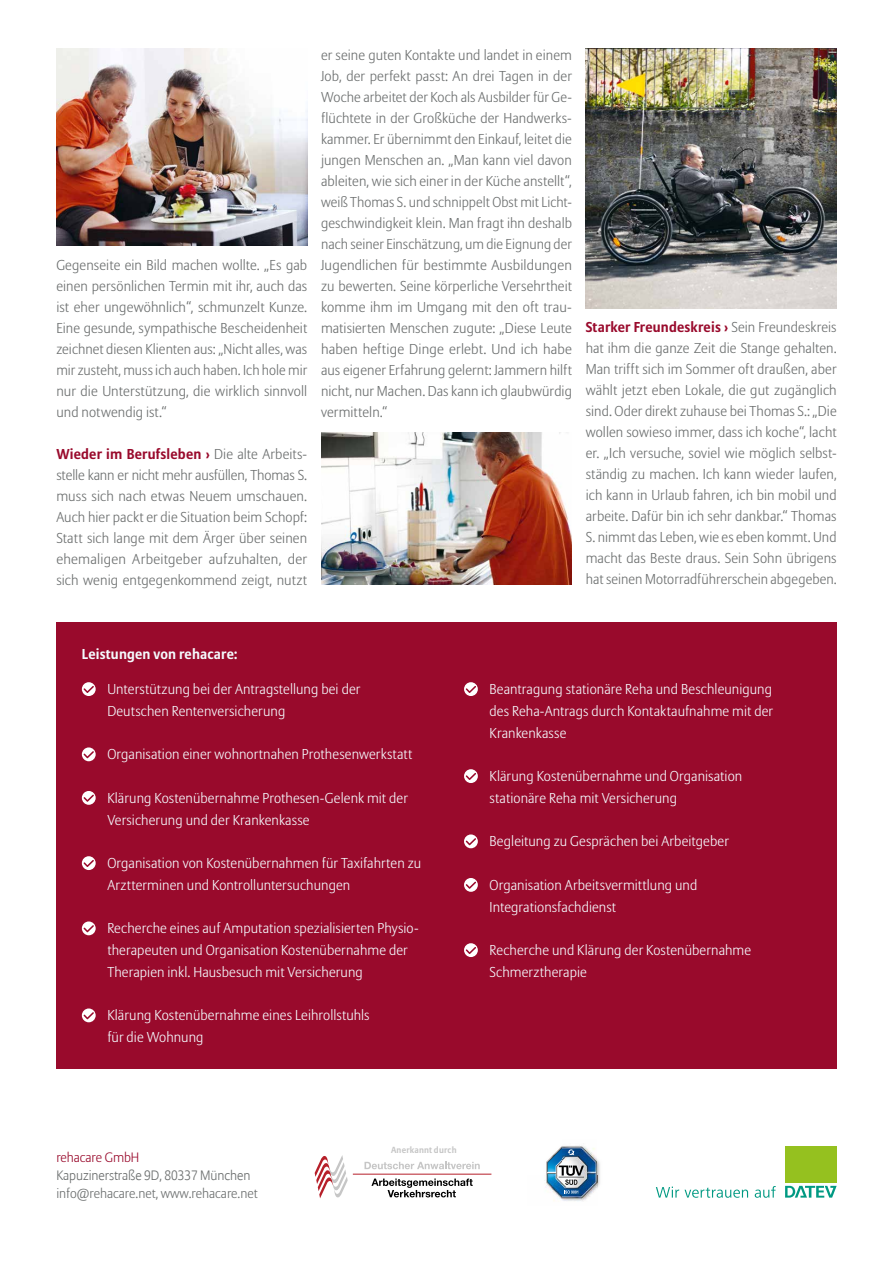
<style>
.page{position:relative;width:893px;height:1263px;background:#fff}
.page>*{position:absolute;margin:0;border:0;box-sizing:border-box;transform-origin:0 0}
.t1{font:300 14.25px/21px "Allianz Sans";letter-spacing:.005em;color:#6b6e6e;text-align:justify}
.t2{font:300 14.25px/21.8px "Allianz Sans";letter-spacing:.005em;color:#f5fbfe}
.t3{font:700 14.25px "Allianz Sans";letter-spacing:.01em;color:#f5fbfe}
.t4{font:300 13.5px/18px "Allianz Sans";letter-spacing:-.005em;color:#6b6e6e}
.t5{font:300 13.5px "Allianz Sans";letter-spacing:-.005em;color:#990a2c}
.t6{font:700 8.85px "Allianz Sans";letter-spacing:.02em;color:#c6c6c6}
.s1{font-weight:700;color:#990a2c}
</style>
<div class="page">
<div style="left:56px;top:622px;width:781px;height:447px;background:#990a2c"></div>
<div style="left:82px;top:682px;width:14px;height:14px;background:#fff;border-radius:50%"></div>
<svg style="left:84px;top:686px;width:10px;height:7px"></svg>
<svg style="left:82px;top:747px;width:14px;height:14px"></svg>
<svg style="left:84px;top:751px;width:10px;height:7px"></svg>
<svg style="left:82px;top:791px;width:14px;height:14px"></svg>
<svg style="left:84px;top:795px;width:10px;height:7px"></svg>
<div style="left:464px;top:682px;width:14px;height:14px;background:#fff;border-radius:50%"></div>
<svg style="left:466px;top:686px;width:10px;height:7px"></svg>
<div style="left:464px;top:769px;width:14px;height:14px;background:#fff;border-radius:50%"></div>
<svg style="left:466px;top:773px;width:10px;height:7px"></svg>
<svg style="left:464px;top:834px;width:14px;height:14px"></svg>
<svg style="left:466px;top:838px;width:10px;height:7px"></svg>
<svg style="left:464px;top:878px;width:14px;height:14px"></svg>
<svg style="left:466px;top:882px;width:10px;height:7px"></svg>
<div style="left:464px;top:943px;width:14px;height:14px;background:#fff;border-radius:50%"></div>
<svg style="left:466px;top:947px;width:10px;height:7px"></svg>
<div style="left:82px;top:856px;width:14px;height:14px;background:#fff;border-radius:50%"></div>
<svg style="left:84px;top:860px;width:10px;height:7px"></svg>
<svg style="left:82px;top:921px;width:14px;height:14px"></svg>
<svg style="left:84px;top:925px;width:10px;height:7px"></svg>
<svg style="left:82px;top:1008px;width:14px;height:14px"></svg>
<svg style="left:84px;top:1012px;width:10px;height:7px"></svg>
<img style="left:321px;top:432px;width:251px;height:153px">
<img style="left:56px;top:49px;width:251px;height:197px">
<img style="left:586px;top:49px;width:251px;height:260px">
<svg style="left:785px;top:1186px;width:52px;height:11px"></svg>
<div style="left:785px;top:1147px;width:51px;height:36px;background:#95c11f"></div>
<svg style="left:656px;top:1186px;width:92px;height:12px"></svg>
<svg style="left:755px;top:1186px;width:21px;height:12px"></svg>
<svg style="left:371px;top:1178px;width:102px;height:19px"></svg>
<hr style="left:353px;top:1174px;width:138px;height:1px;background:#b61f29">
<svg style="left:315px;top:1155px;width:33px;height:43px"></svg>
<svg style="left:364px;top:1162px;width:116px;height:7px"></svg>
<img style="left:544px;top:1145px;width:56px;height:56px">
<svg style="left:568px;top:1149px;width:7px;height:6px"></svg>
<svg style="left:558px;top:1165px;width:26px;height:28px"></svg>
<p class="t1" style="left:56px;top:255px;width:252px">Gegenseite ein Bild machen wollte. „Es gab einen persönlichen Termin mit ihr, auch das ist eher ungewöhnlich“, schmunzelt Kunze.<br>Eine gesunde, sympathische Bescheidenheit zeichnet diesen Klienten aus: „Nicht alles, was mir zusteht, muss ich auch haben. Ich hole mir nur die Unterstützung, die wirklich sinnvoll und notwendig ist.“</p>
<p class="t1" style="left:56px;top:444px;width:252px"><span class="s1">Wieder im Berufsleben ›</span> Die alte Arbeits&shy;stelle kann er nicht mehr ausfüllen, Thomas S. muss sich nach etwas Neuem umschauen.<br>Auch hier packt er die Situation beim Schopf:<br>Statt sich lange mit dem Ärger über seinen ehemaligen Arbeitgeber aufzuhalten, der sich wenig entgegenkommend zeigt, nutzt</p>
<p class="t1" style="left:321px;top:45px;width:252px">er seine guten Kontakte und landet in einem Job, der perfekt passt: An drei Tagen in der Woche arbeitet der Koch als Ausbilder für Ge&shy;flüchtete in der Großküche der Handwerks&shy;kammer. Er übernimmt den Einkauf, leitet die jungen Menschen an. „Man kann viel davon ableiten, wie sich einer in der Küche anstellt“, weiß Thomas S. und schnippelt Obst mit Licht&shy;geschwindigkeit klein. Man fragt ihn deshalb nach seiner Einschätzung, um die Eignung der Jugendlichen für bestimmte Ausbildungen zu bewerten. Seine körperliche Versehrtheit komme ihm im Umgang mit den oft trau&shy;matisierten Menschen zugute: „Diese Leute haben heftige Dinge erlebt. Und ich habe aus eigener Erfahrung gelernt: Jammern hilft nicht, nur Machen. Das kann ich glaubwürdig vermitteln.“</p>
<p class="t1" style="left:586px;top:318px;width:252px"><span class="s1">Starker Freundeskreis ›</span> Sein Freundeskreis hat ihm die ganze Zeit die Stange gehalten.<br>Man trifft sich im Sommer oft draußen, aber wählt jetzt eben Lokale, die gut zugänglich sind. Oder direkt zuhause bei Thomas S.: „Die wollen sowieso immer, dass ich koche“, lacht er. „Ich versuche, soviel wie möglich selbst&shy;ständig zu machen. Ich kann wieder laufen, ich kann in Urlaub fahren, ich bin mobil und arbeite. Dafür bin ich sehr dankbar.“ Thomas S. nimmt das Leben, wie es eben kommt. Und macht das Beste draus. Sein Sohn übrigens hat seinen Motorradführerschein abgegeben.</p>
<p class="t3" style="left:82px;top:645px;width:157px">Leistungen von rehacare:</p>
<p class="t2" style="left:107px;top:679px;width:255px">Unterstützung bei der Antragstellung bei der<br>Deutschen Rentenversicherung</p>
<p class="t2" style="left:107px;top:744px;width:307px">Organisation einer wohnortnahen Prothesenwerkstatt</p>
<p class="t2" style="left:107px;top:788px;width:302px">Klärung Kostenübernahme Prothesen-Gelenk mit der<br>Versicherung und der Krankenkasse</p>
<p class="t2" style="left:107px;top:853px;width:315px">Organisation von Kostenübernahmen für Taxifahrten zu<br>Arztterminen und Kontrolluntersuchungen</p>
<p class="t2" style="left:107px;top:918px;width:313px">Recherche eines auf Amputation spezialisierten Physio&shy;therapeuten und Organisation Kostenübernahme der<br>Therapien inkl. Hausbesuch mit Versicherung</p>
<p class="t2" style="left:107px;top:1005px;width:264px">Klärung Kostenübernahme eines Leihrollstuhls für die Wohnung</p>
<p class="t2" style="left:490px;top:679px;width:285px;text-align:justify">Beantragung stationäre Reha und Beschleunigung des Reha-Antrags durch Kontaktaufnahme mit der Krankenkasse</p>
<p class="t2" style="left:490px;top:766px;width:254px">Klärung Kostenübernahme und Organisation stationäre Reha mit Versicherung</p>
<p class="t2" style="left:490px;top:831px;width:241px">Begleitung zu Gesprächen bei Arbeitgeber</p>
<p class="t2" style="left:490px;top:875px;width:209px">Organisation Arbeitsvermittlung und<br>Integrationsfachdienst</p>
<p class="t2" style="left:490px;top:940px;width:263px">Recherche und Klärung der Kostenübernahme<br>Schmerztherapie</p>
<p class="t5" style="left:56px;top:1149px;width:84px">rehacare GmbH</p>
<p class="t4" style="left:56px;top:1167px;width:203px">Kapuzinerstraße 9D, 80337 München info@rehacare.net, www.rehacare.net</p>
<p class="t6" style="left:391px;top:1144px;width:67px">Anerkannt durch</p>
</div>
